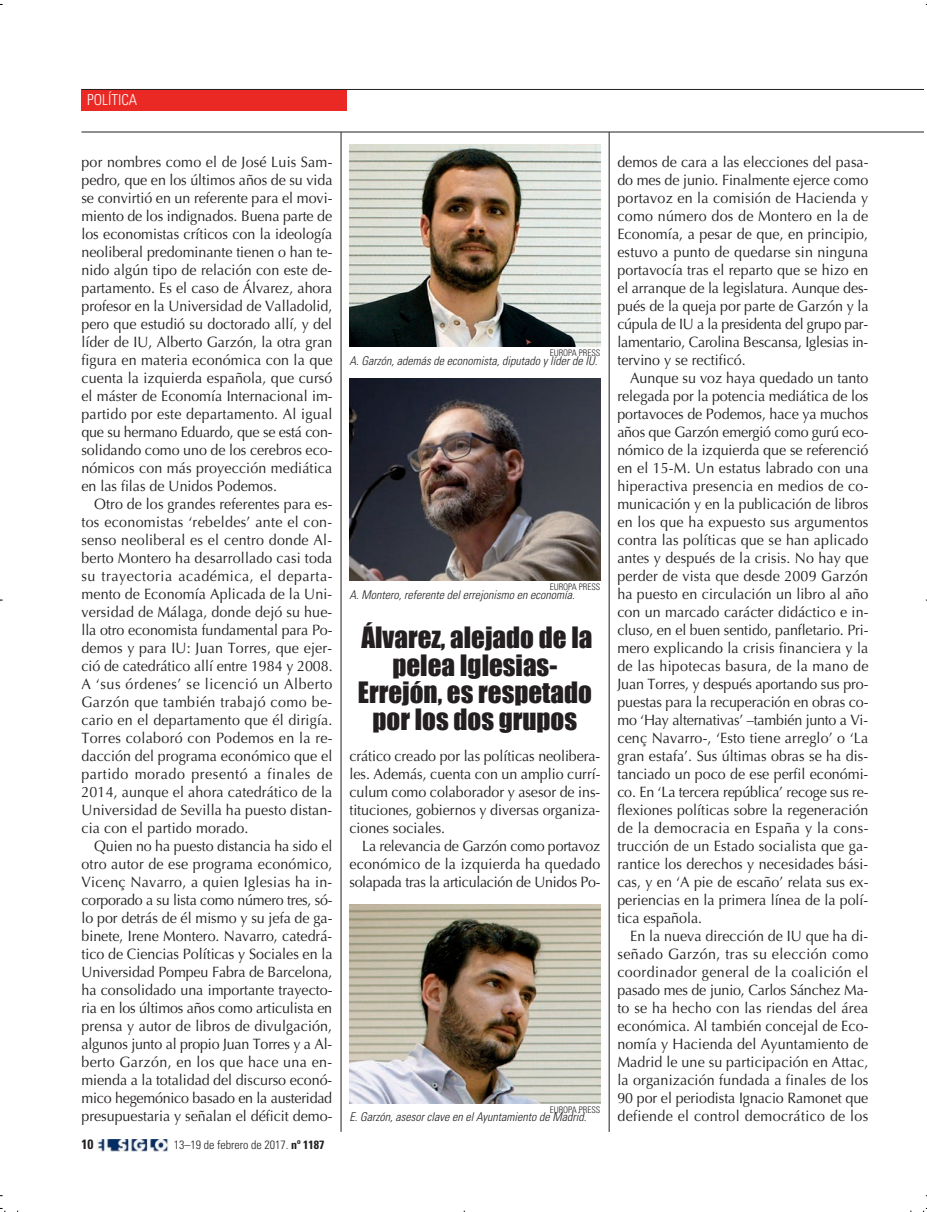
<style>
.page{position:relative;width:927px;height:1212px;background:#fff}
.page>*{position:absolute;margin:0;border:0;box-sizing:border-box;transform-origin:0 0}
.t1{font:27px/27px "Impact";color:#231f20;text-align:center}
.t2{font:15px/18px "Optima LT Std";color:#231f20;text-align:justify;scale:.95 1}
.t3{font:300 condensed 15px "Univers LT Std";color:#fff}
.t4{font:700 condensed 13.5px "Univers LT Std";color:#231f20}
.t5{font:italic 300 condensed 12px "Univers LT Std";color:#231f20}
.t6{font:300 condensed 12px "Univers LT Std";color:#231f20}
.t7{font:300 condensed 9px "Univers LT Std";color:#231f20}
.s1{font-weight:700}
</style>
<div class="page">
<hr style="left:341px;top:132px;width:1px;height:999px;background:#231f20">
<hr style="left:609px;top:132px;width:1px;height:999px;background:#231f20">
<div style="left:81px;top:89px;width:265px;height:22px;background:#ea2924"></div>
<hr style="left:81px;top:89px;width:842px;height:1px;background:#231f20">
<hr style="left:81px;top:132px;width:842px;height:1px;background:#231f20">
<img style="left:96px;top:1139px;width:72px;height:12px">
<img style="left:349px;top:379px;width:251px;height:201px">
<img style="left:349px;top:145px;width:251px;height:201px">
<img style="left:349px;top:904px;width:251px;height:198px">
<p class="t3" style="left:87px;top:90px;width:51px">POLÍTICA</p>
<p class="t2" style="left:81px;top:153px;width:266px">por nombres como el de José Luis Sam&shy;pedro, que en los últimos años de su vida se convirtió en un referente para el movi&shy;miento de los indignados. Buena parte de los economistas críticos con la ideología neoliberal predominante tienen o han te&shy;nido algún tipo de relación con este de&shy;partamento. Es el caso de Álvarez, ahora profesor en la Universidad de Valladolid, pero que estudió su doctorado allí, y del líder de IU, Alberto Garzón, la otra gran figura en materia económica con la que cuenta la izquierda española, que cursó el máster de Economía Internacional im&shy;partido por este departamento. Al igual que su hermano Eduardo, que se está con&shy;solidando como uno de los cerebros eco&shy;nómicos con más proyección mediática en las filas de Unidos Podemos.</p>
<p class="t2" style="left:81px;top:495px;width:266px;text-indent:13px">Otro de los grandes referentes para es&shy;tos economistas ‘rebeldes’ ante el con&shy;senso neoliberal es el centro donde Al&shy;berto Montero ha desarrollado casi toda su trayectoria académica, el departa&shy;mento de Economía Aplicada de la Uni&shy;versidad de Málaga, donde dejó su hue&shy;lla otro economista fundamental para Po&shy;demos y para IU: Juan Torres, que ejer&shy;ció de catedrático allí entre 1984 y 2008.<br>A ‘sus órdenes’ se licenció un Alberto Garzón que también trabajó como be&shy;cario en el departamento que él dirigía.<br>Torres colaboró con Podemos en la re&shy;dacción del programa económico que el partido morado presentó a finales de 2014, aunque el ahora catedrático de la Universidad de Sevilla ha puesto distan&shy;cia con el partido morado.</p>
<p class="t2" style="left:81px;top:837px;width:266px;text-indent:13px">Quien no ha puesto distancia ha sido el otro autor de ese programa económico, Vicenç Navarro, a quien Iglesias ha in&shy;corporado a su lista como número tres, só&shy;lo por detrás de él mismo y su jefa de ga&shy;binete, Irene Montero. Navarro, catedrá&shy;tico de Ciencias Políticas y Sociales en la Universidad Pompeu Fabra de Barcelona, ha consolidado una importante trayecto&shy;ria en los últimos años como articulista en prensa y autor de libros de divulgación, algunos junto al propio Juan Torres y a Al&shy;berto Garzón, en los que hace una en&shy;mienda a la totalidad del discurso econó&shy;mico hegemónico basado en la austeridad presupuestaria y señalan el déficit demo-</p>
<p class="t4" style="left:81px;top:1135px;width:13px">10</p>
<p class="t6" style="left:174px;top:1137px;width:152px">13–19 de febrero de 2017. <span class="s1">nº 1187</span></p>
<p class="t7" style="left:550px;top:347px;width:52px">EUROPA PRESS</p>
<p class="t5" style="left:349px;top:353px;width:249px">A. Garzón, además de economista, diputado y líder de IU.</p>
<p class="t7" style="left:550px;top:581px;width:52px">EUROPA PRESS</p>
<p class="t5" style="left:349px;top:587px;width:227px">A. Montero, referente del errejonismo en economía.</p>
<h1 class="t1" style="left:358px;top:623px;width:236px">Álvarez, alejado de la pelea Iglesias-<br>Errejón, es respetado por los dos grupos</h1>
<p class="t2" style="left:349px;top:747px;width:266px">crático creado por las políticas neolibera&shy;les. Además, cuenta con un amplio currí&shy;culum como colaborador y asesor de ins&shy;tituciones, gobiernos y diversas organiza&shy;ciones sociales.</p>
<p class="t2" style="left:349px;top:837px;width:266px;text-indent:13px">La relevancia de Garzón como portavoz económico de la izquierda ha quedado solapada tras la articulación de Unidos Po-</p>
<p class="t7" style="left:550px;top:1103px;width:52px">EUROPA PRESS</p>
<p class="t5" style="left:349px;top:1109px;width:238px">E. Garzón, asesor clave en el Ayuntamiento de Madrid.</p>
<p class="t2" style="left:617px;top:153px;width:266px">demos de cara a las elecciones del pasa&shy;do mes de junio. Finalmente ejerce como portavoz en la comisión de Hacienda y como número dos de Montero en la de Economía, a pesar de que, en principio, estuvo a punto de quedarse sin ninguna portavocía tras el reparto que se hizo en el arranque de la legislatura. Aunque des&shy;pués de la queja por parte de Garzón y la cúpula de IU a la presidenta del grupo par&shy;lamentario, Carolina Bescansa, Iglesias in&shy;tervino y se rectificó.</p>
<p class="t2" style="left:617px;top:369px;width:266px;text-indent:13px">Aunque su voz haya quedado un tanto relegada por la potencia mediática de los portavoces de Podemos, hace ya muchos años que Garzón emergió como gurú eco&shy;nómico de la izquierda que se referenció en el 15-M. Un estatus labrado con una hiperactiva presencia en medios de co&shy;municación y en la publicación de libros en los que ha expuesto sus argumentos contra las políticas que se han aplicado antes y después de la crisis. No hay que perder de vista que desde 2009 Garzón ha puesto en circulación un libro al año con un marcado carácter didáctico e in&shy;cluso, en el buen sentido, panfletario. Pri&shy;mero explicando la crisis financiera y la de las hipotecas basura, de la mano de Juan Torres, y después aportando sus pro&shy;puestas para la recuperación en obras co&shy;mo ‘Hay alternativas’ –también junto a Vi&shy;cenç Navarro-, ‘Esto tiene arreglo’ o ‘La gran estafa’. Sus últimas obras se ha dis&shy;tanciado un poco de ese perfil económi&shy;co. En ‘La tercera república’ recoge sus re&shy;flexiones políticas sobre la regeneración de la democracia en España y la cons&shy;trucción de un Estado socialista que ga&shy;rantice los derechos y necesidades bási&shy;cas, y en ‘A pie de escaño’ relata sus ex&shy;periencias en la primera línea de la polí&shy;tica española.</p>
<p class="t2" style="left:617px;top:927px;width:266px;text-indent:13px">En la nueva dirección de IU que ha di&shy;señado Garzón, tras su elección como coordinador general de la coalición el pasado mes de junio, Carlos Sánchez Ma&shy;to se ha hecho con las riendas del área económica. Al también concejal de Eco&shy;nomía y Hacienda del Ayuntamiento de Madrid le une su participación en Attac, la organización fundada a finales de los 90 por el periodista Ignacio Ramonet que defiende el control democrático de los</p>
</div>
